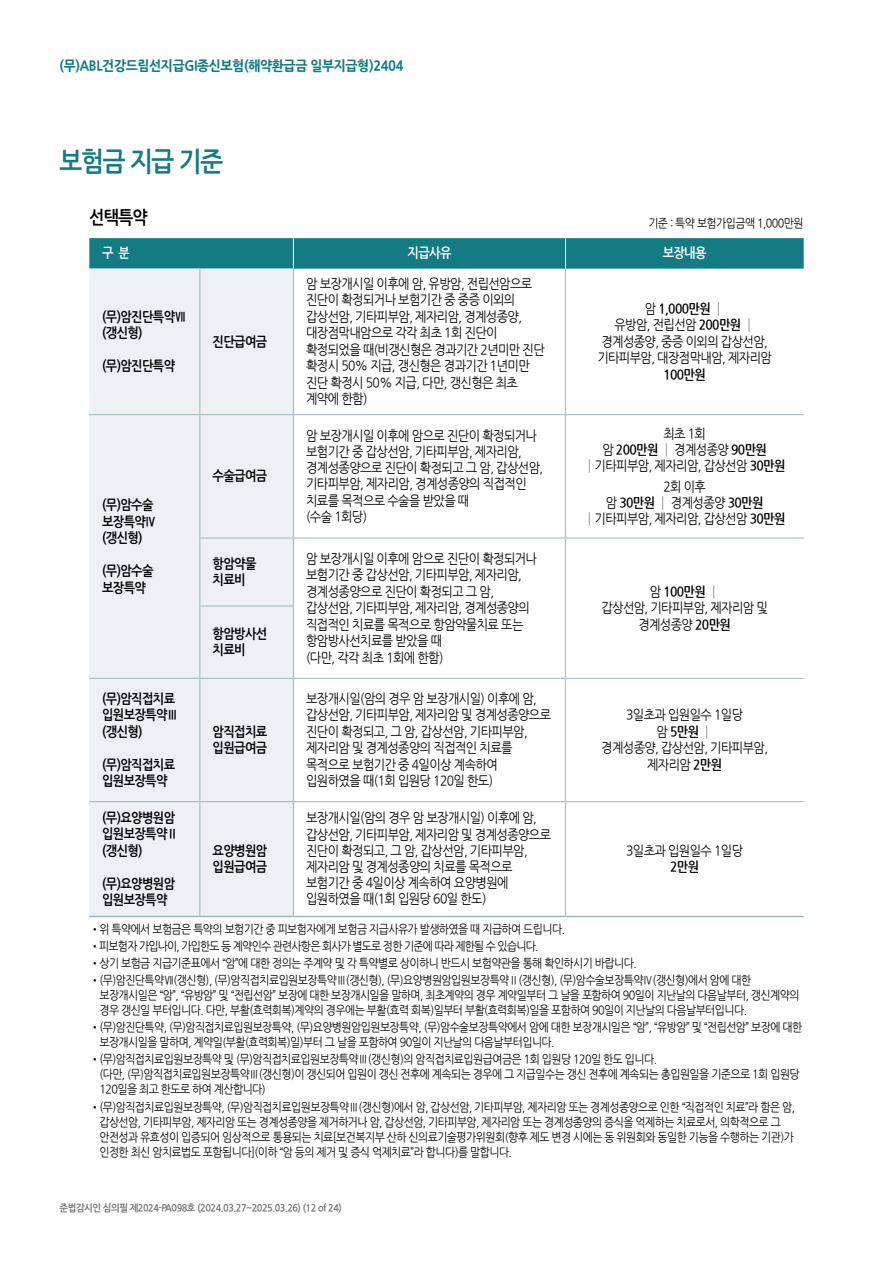
<style>
.page{position:relative;width:893px;height:1263px;background:#fff}
.page>*{position:absolute;margin:0;border:0;box-sizing:border-box;transform-origin:0 0}
.t1{font:27px "Nanum Gothic OTF Bold";letter-spacing:-.05em;color:#147a83;scale:.9 1}
.t2{font:18px "Nanum Gothic OTF Bold";color:#000;scale:.9 1}
.t3{font:13.5px/16.5px "Nanum Gothic";letter-spacing:-.05em;color:#000;scale:.9 1}
.t4{font:13.5px/16.5px "Nanum Gothic OTF Bold";letter-spacing:-.05em;color:#000;scale:.9 1}
.t5{font:700 13.5px "Nanum Gothic OTF Extra";letter-spacing:-.025em;color:#147a83;scale:.95 1}
.t6{font:13.5px "Nanum Gothic OTF Bold";letter-spacing:-.05em;color:#fff;scale:.9 1}
.t7{font:700 13.5px "Nanum Gothic";letter-spacing:-.05em;color:#000;scale:.9 1}
.t8{font:12px/15px "Nanum Gothic OTF";letter-spacing:-.05em;color:#000;scale:.9 1}
.t9{font:12px "Nanum Gothic OTF";letter-spacing:-.07em;color:#000;scale:.9 1}
.t10{font:9.75px "Nanum Gothic OTF Bold";letter-spacing:-.05em;color:#727171;scale:.95 1}
.s1{font-weight:700}
</style>
<div class="page">
<div style="left:89px;top:238px;width:715px;height:31px;background:#147a83"></div>
<div style="left:89px;top:269px;width:204px;height:647px;background:#edf1f3"></div>
<hr style="left:293px;top:238px;width:1px;height:31px;background:#fff">
<hr style="left:565px;top:238px;width:1px;height:31px;background:#fff">
<hr style="left:199px;top:269px;width:1px;height:145px;background:#9cb7bb">
<hr style="left:293px;top:269px;width:1px;height:145px;background:#9cb7bb">
<hr style="left:565px;top:269px;width:1px;height:145px;background:#9cb7bb">
<hr style="left:89px;top:414px;width:111px;height:1px;background:#9cb7bb">
<hr style="left:200px;top:414px;width:93px;height:1px;background:#9cb7bb">
<hr style="left:199px;top:415px;width:1px;height:123px;background:#9cb7bb">
<hr style="left:293px;top:414px;width:273px;height:1px;background:#9cb7bb">
<hr style="left:293px;top:415px;width:1px;height:123px;background:#9cb7bb">
<hr style="left:566px;top:414px;width:238px;height:1px;background:#9cb7bb">
<hr style="left:565px;top:415px;width:1px;height:123px;background:#9cb7bb">
<hr style="left:199px;top:538px;width:94px;height:1px;background:#9cb7bb">
<hr style="left:199px;top:538px;width:1px;height:68px;background:#9cb7bb">
<hr style="left:293px;top:538px;width:273px;height:1px;background:#9cb7bb">
<hr style="left:293px;top:538px;width:1px;height:68px;background:#9cb7bb">
<hr style="left:566px;top:538px;width:238px;height:1px;background:#9cb7bb">
<hr style="left:565px;top:538px;width:1px;height:68px;background:#9cb7bb">
<hr style="left:565px;top:606px;width:1px;height:72px;background:#9cb7bb">
<hr style="left:199px;top:606px;width:95px;height:1px;background:#9cb7bb">
<hr style="left:199px;top:606px;width:1px;height:72px;background:#9cb7bb">
<hr style="left:293px;top:606px;width:1px;height:72px;background:#9cb7bb">
<hr style="left:89px;top:678px;width:111px;height:1px;background:#9cb7bb">
<hr style="left:200px;top:678px;width:93px;height:1px;background:#9cb7bb">
<hr style="left:199px;top:679px;width:1px;height:122px;background:#9cb7bb">
<hr style="left:293px;top:678px;width:273px;height:1px;background:#9cb7bb">
<hr style="left:293px;top:679px;width:1px;height:122px;background:#9cb7bb">
<hr style="left:566px;top:678px;width:238px;height:1px;background:#9cb7bb">
<hr style="left:565px;top:679px;width:1px;height:122px;background:#9cb7bb">
<hr style="left:89px;top:801px;width:111px;height:1px;background:#9cb7bb">
<hr style="left:200px;top:801px;width:93px;height:1px;background:#9cb7bb">
<hr style="left:199px;top:802px;width:1px;height:114px;background:#9cb7bb">
<hr style="left:293px;top:801px;width:273px;height:1px;background:#9cb7bb">
<hr style="left:293px;top:802px;width:1px;height:114px;background:#9cb7bb">
<hr style="left:566px;top:801px;width:238px;height:1px;background:#9cb7bb">
<hr style="left:565px;top:802px;width:1px;height:114px;background:#9cb7bb">
<hr style="left:89px;top:916px;width:111px;height:1px;background:#9cb7bb">
<hr style="left:200px;top:916px;width:93px;height:1px;background:#9cb7bb">
<hr style="left:293px;top:916px;width:273px;height:1px;background:#9cb7bb">
<hr style="left:566px;top:916px;width:238px;height:1px;background:#9cb7bb">
<p class="t5" style="left:60px;top:58px;width:364px">(무)ABL건강드림선지급GI종신보험(해약환급금 일부지급형)2404</p>
<h1 class="t1" style="left:60px;top:148px;width:183px">보험금 지급 기준</h1>
<h2 class="t2" style="left:89px;top:208px;width:66px">선택특약</h2>
<p class="t8" style="left:648px;top:215px;width:174px">기준 : 특약 보험가입금액 1,000만원</p>
<p class="t6" style="left:102px;top:246px;width:32px">구 분</p>
<p class="t6" style="left:408px;top:246px;width:50px">지급사유</p>
<p class="t6" style="left:663px;top:246px;width:50px">보장내용</p>
<p class="t4" style="left:102px;top:309px;width:95px">(무)암진단특약Ⅶ (갱신형)</p>
<p class="t4" style="left:102px;top:359px;width:83px">(무)암진단특약</p>
<p class="t4" style="left:102px;top:497px;width:62px">(무)암수술 보장특약Ⅳ (갱신형)</p>
<p class="t4" style="left:102px;top:563px;width:59px">(무)암수술 보장특약</p>
<p class="t4" style="left:102px;top:691px;width:86px">(무)암직접치료 입원보장특약Ⅲ (갱신형)</p>
<p class="t4" style="left:102px;top:757px;width:83px">(무)암직접치료 입원보장특약</p>
<p class="t4" style="left:102px;top:810px;width:86px">(무)요양병원암 입원보장특약Ⅱ (갱신형)</p>
<p class="t4" style="left:102px;top:876px;width:83px">(무)요양병원암 입원보장특약</p>
<p class="t4" style="left:213px;top:334px;width:62px">진단급여금</p>
<p class="t4" style="left:213px;top:468px;width:62px">수술급여금</p>
<p class="t3" style="left:306px;top:276px;width:267px">암 보장개시일 이후에 암, 유방암, 전립선암으로 진단이 확정되거나 보험기간 중 중증 이외의 갑상선암, 기타피부암, 제자리암, 경계성종양, 대장점막내암으로 각각 최초 1회 진단이 확정되었을 때(비갱신형은 경과기간 2년미만 진단 확정시 50% 지급, 갱신형은 경과기간 1년미만 진단 확정시 50% 지급, 다만, 갱신형은 최초 계약에 한함)</p>
<p class="t3" style="left:597px;top:300px;width:195px;text-align:center">암 <span class="s1">1,000만원</span> │<br>유방암, 전립선암 <span class="s1">200만원</span> │ 경계성종양, 중증 이외의 갑상선암, 기타피부암, 대장점막내암, 제자리암</p>
<p class="t7" style="left:663px;top:368px;width:49px">100만원</p>
<p class="t3" style="left:306px;top:428px;width:265px">암 보장개시일 이후에 암으로 진단이 확정되거나 보험기간 중 갑상선암, 기타피부암, 제자리암, 경계성종양으로 진단이 확정되고 그 암, 갑상선암, 기타피부암, 제자리암, 경계성종양의 직접적인 치료를 목적으로 수술을 받았을 때<br>(수술 1회당)</p>
<p class="t3" style="left:584px;top:425px;width:226px;text-align:center">최초 1회<br>암 <span class="s1">200만원</span> │ 경계성종양 <span class="s1">90만원 </span>│기타피부암, 제자리암, 갑상선암 <span class="s1">30만원</span></p>
<p class="t3" style="left:584px;top:478px;width:226px;text-align:center">2회 이후<br>암 <span class="s1">30만원</span> │ 경계성종양 <span class="s1">30만원 </span>│기타피부암, 제자리암, 갑상선암 <span class="s1">30만원</span></p>
<p class="t4" style="left:213px;top:556px;width:50px">항암약물 치료비</p>
<p class="t3" style="left:306px;top:550px;width:258px">암 보장개시일 이후에 암으로 진단이 확정되거나 보험기간 중 갑상선암, 기타피부암, 제자리암, 경계성종양으로 진단이 확정되고 그 암, 갑상선암, 기타피부암, 제자리암, 경계성종양의 직접적인 치료를 목적으로 항암약물치료 또는 항암방사선치료를 받았을 때<br>(다만, 각각 최초 1회에 한함)</p>
<p class="t4" style="left:213px;top:626px;width:62px">항암방사선 치료비</p>
<p class="t4" style="left:213px;top:724px;width:62px">암직접치료 입원급여금</p>
<p class="t4" style="left:213px;top:843px;width:62px">요양병원암 입원급여금</p>
<p class="t3" style="left:306px;top:690px;width:274px">보장개시일(암의 경우 암 보장개시일) 이후에 암, 갑상선암, 기타피부암, 제자리암 및 경계성종양으로 진단이 확정되고, 그 암, 갑상선암, 기타피부암, 제자리암 및 경계성종양의 직접적인 치료를 목적으로 보험기간 중 4일이상 계속하여 입원하였을 때(1회 입원당 120일 한도)</p>
<p class="t3" style="left:306px;top:810px;width:274px">보장개시일(암의 경우 암 보장개시일) 이후에 암, 갑상선암, 기타피부암, 제자리암 및 경계성종양으로 진단이 확정되고, 그 암, 갑상선암, 기타피부암, 제자리암 및 경계성종양의 치료를 목적으로 보험기간 중 4일이상 계속하여 요양병원에 입원하였을 때(1회 입원당 60일 한도)</p>
<p class="t3" style="left:601px;top:583px;width:187px;text-align:center">암 <span class="s1">100만원</span> │<br>갑상선암, 기타피부암, 제자리암 및 경계성종양 <span class="s1">20만원</span></p>
<p class="t3" style="left:601px;top:707px;width:187px;text-align:center">3일초과 입원일수 1일당<br>암 <span class="s1">5만원</span> │<br>경계성종양, 갑상선암, 기타피부암, 제자리암 <span class="s1">2만원</span></p>
<p class="t3" style="left:626px;top:842px;width:132px">3일초과 입원일수 1일당</p>
<p class="t7" style="left:670px;top:860px;width:34px">2만원</p>
<p class="t8" style="left:90px;top:921px;width:530px">•위 특약에서 보험금은 특약의 보험기간 중 피보험자에게 보험금 지급사유가 발생하였을 때 지급하여 드립니다.</p>
<p class="t9" style="left:90px;top:939px;width:500px">•피보험자 가입나이, 가입한도 등 계약인수 관련사항은 회사가 별도로 정한 기준에 따라 제한될 수 있습니다.</p>
<p class="t8" style="left:90px;top:955px;width:609px">•상기 보험금 지급기준표에서 “암”에 대한 정의는 주계약 및 각 특약별로 상이하니 반드시 보험약관을 통해 확인하시기 바랍니다.</p>
<p class="t8" style="left:99px;top:972px;width:779px;text-indent:-10px">•(무)암진단특약Ⅶ(갱신형), (무)암직접치료입원보장특약Ⅲ(갱신형), (무)요양병원암입원보장특약Ⅱ(갱신형), (무)암수술보장특약Ⅳ(갱신형)에서 암에 대한 보장개시일은 “암”, “유방암” 및 “전립선암” 보장에 대한 보장개시일을 말하며, 최초계약의 경우 계약일부터 그 날을 포함하여 90일이 지난날의 다음날부터, 갱신계약의 경우 갱신일 부터입니다. 다만, 부활(효력회복)계약의 경우에는 부활(효력 회복)일부터 부활(효력회복)일을 포함하여 90일이 지난날의 다음날부터입니다.</p>
<p class="t8" style="left:99px;top:1020px;width:783px;text-indent:-10px">•(무)암진단특약, (무)암직접치료입원보장특약, (무)요양병원암입원보장특약, (무)암수술보장특약에서 암에 대한 보장개시일은 “암”, “유방암” 및 “전립선암” 보장에 대한 보장개시일을 말하며, 계약일(부활(효력회복)일)부터 그 날을 포함하여 90일이 지난날의 다음날부터입니다.</p>
<p class="t8" style="left:99px;top:1052px;width:780px;text-indent:-10px">•(무)암직접치료입원보장특약 및 (무)암직접치료입원보장특약Ⅲ(갱신형)의 암직접치료입원급여금은 1회 입원당 120일 한도 입니다.<br>(다만, (무)암직접치료입원보장특약Ⅲ(갱신형)이 갱신되어 입원이 갱신 전후에 계속되는 경우에 그 지급일수는 갱신 전후에 계속되는 총입원일을 기준으로 1회 입원당<br>120일을 최고 한도로 하여 계산합니다)</p>
<p class="t8" style="left:99px;top:1099px;width:774px;text-indent:-10px">•(무)암직접치료입원보장특약, (무)암직접치료입원보장특약Ⅲ(갱신형)에서 암, 갑상선암, 기타피부암, 제자리암 또는 경계성종양으로 인한 “직접적인 치료”라 함은 암, 갑상선암, 기타피부암, 제자리암 또는 경계성종양을 제거하거나 암, 갑상선암, 기타피부암, 제자리암 또는 경계성종양의 증식을 억제하는 치료로서, 의학적으로 그 안전성과 유효성이 입증되어 임상적으로 통용되는 치료[보건복지부 산하 신의료기술평가위원회(향후 제도 변경 시에는 동 위원회와 동일한 기능을 수행하는 기관)가 인정한 최신 암치료법도 포함됩니다](이하 “암 등의 제거 및 증식 억제치료”라 합니다)를 말합니다.</p>
<p class="t10" style="left:60px;top:1203px;width:299px">준법감시인 심의필 제2024-PA098호 (2024.03.27~2025.03.26) (12 of 24)</p>
</div>
